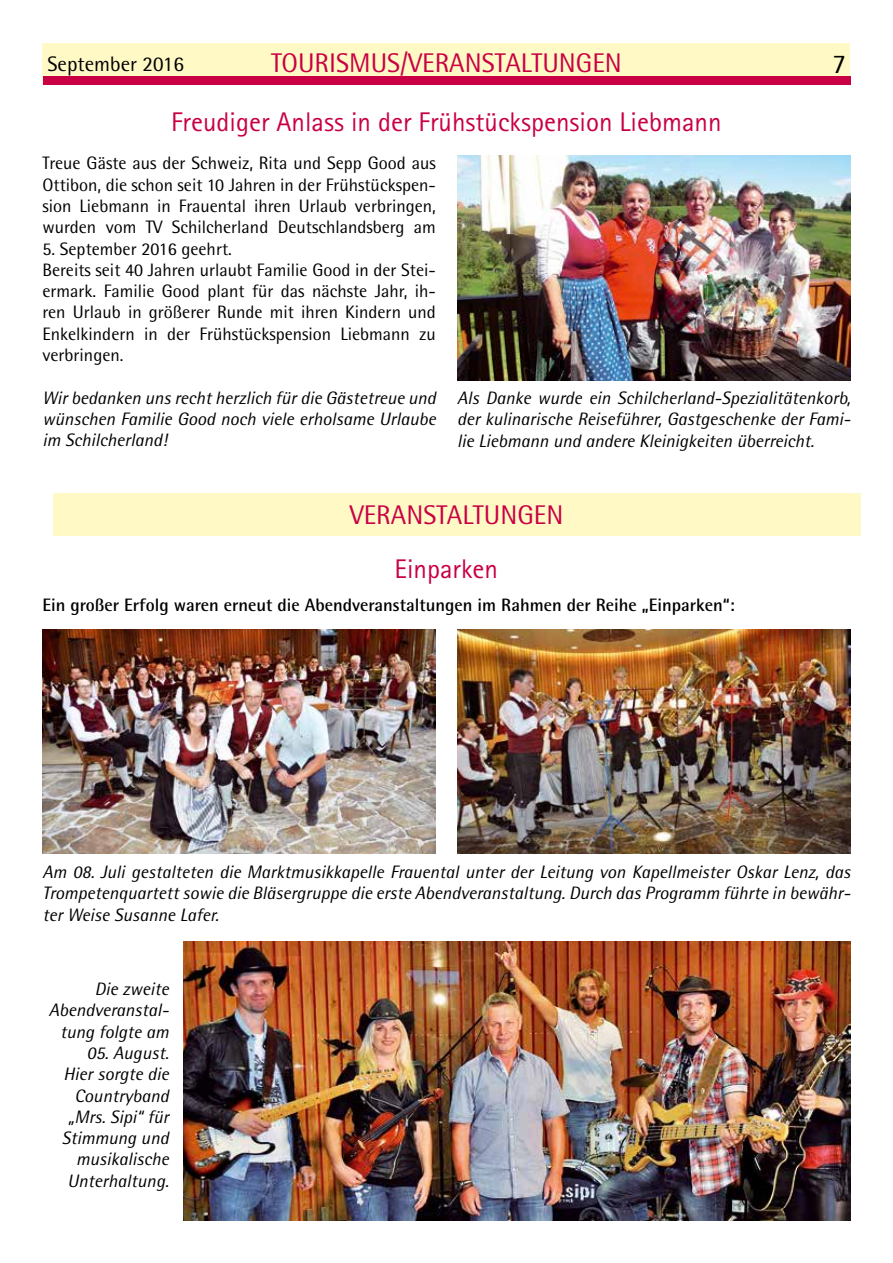
<style>
.page{position:relative;width:893px;height:1263px;background:#fff}
.page>*{position:absolute;margin:0;border:0;box-sizing:border-box;transform-origin:0 0}
.t1{font:27px "Rotis Sans Serif";color:#c90044}
.t2{font:27px "Rotis Semi Sans";color:#c90044}
.t3{font:27px "Rotis Semi Sans";color:#000}
.t4{font:21px "Rotis Semi Sans";color:#000}
.t5{font:italic 18px/21.3px "Rotis Semi Sans";color:#000;text-align:justify}
.t6{font:18px/21.3px "Rotis Semi Sans";color:#000;text-align:justify}
.t7{font:700 18px "Rotis Semi Sans";color:#000}
</style>
<div class="page">
<div style="left:43px;top:43px;width:807px;height:41px;background:#fff9c5"></div>
<div style="left:43px;top:77px;width:808px;height:8px;background:#c90044"></div>
<img style="left:457px;top:155px;width:393px;height:225px">
<div style="left:53px;top:493px;width:808px;height:43px;background:#fff9c5"></div>
<img style="left:184px;top:941px;width:666px;height:279px">
<img style="left:43px;top:629px;width:393px;height:224px">
<img style="left:457px;top:629px;width:393px;height:224px">
<p class="t4" style="left:48px;top:51px;width:138px">September 2016</p>
<h1 class="t2" style="left:271px;top:47px;width:352px">TOURISMUS/VERANSTALTUNGEN</h1>
<h1 class="t3" style="left:832px;top:48px;width:15px">7</h1>
<h1 class="t1" style="left:171px;top:106px;width:552px">Freudiger Anlass in der Frühstückspension Liebmann</h1>
<p class="t6" style="left:43px;top:152px;width:395px">Treue Gäste aus der Schweiz, Rita und Sepp Good aus Ottibon, die schon seit 10 Jahren in der Frühstückspen&shy;sion Liebmann in Frauental ihren Urlaub verbringen, wurden vom TV Schilcherland Deutschlandsberg am</p>
<p class="t6" style="left:43px;top:238px;width:395px;text-align:left">5. September 2016 geehrt.<br>Bereits seit 40 Jahren urlaubt Familie Good in der Stei&shy;ermark. Familie Good plant für das nächste Jahr, ih&shy;ren Urlaub in größerer Runde mit ihren Kindern und Enkelkindern in der Frühstückspension Liebmann zu verbringen.</p>
<p class="t5" style="left:43px;top:387px;width:395px">Wir bedanken uns recht herzlich für die Gästetreue und wünschen Familie Good noch viele erholsame Urlaube im Schilcherland!</p>
<p class="t5" style="left:457px;top:387px;width:395px">Als Danke wurde ein Schilcherland-Spezialitätenkorb, der kulinarische Reiseführer, Gastgeschenke der Fami&shy;lie Liebmann und andere Kleinigkeiten überreicht.</p>
<h1 class="t2" style="left:350px;top:499px;width:215px">VERANSTALTUNGEN</h1>
<h1 class="t1" style="left:395px;top:553px;width:105px">Einparken</h1>
<p class="t7" style="left:43px;top:594px;width:694px">Ein großer Erfolg waren erneut die Abendveranstaltungen im Rahmen der Reihe „Einparken“:</p>
<p class="t5" style="left:43px;top:861px;width:809px">Am 08. Juli gestalteten die Marktmusikkapelle Frauental unter der Leitung von Kapellmeister Oskar Lenz, das Trompetenquartett sowie die Bläsergruppe die erste Abendveranstaltung. Durch das Programm führte in bewähr&shy;ter Weise Susanne Lafer.</p>
<p class="t5" style="left:49px;top:978px;width:122px;text-align:right">Die zweite<br>Abendveranstal&shy;tung folgte am</p>
<p class="t5" style="left:62px;top:1042px;width:108px;text-align:right">05. August.<br>Hier sorgte die<br>Countryband „Mrs. Sipi“ für<br>Stimmung und musikalische<br>Unterhaltung.</p>
</div>
